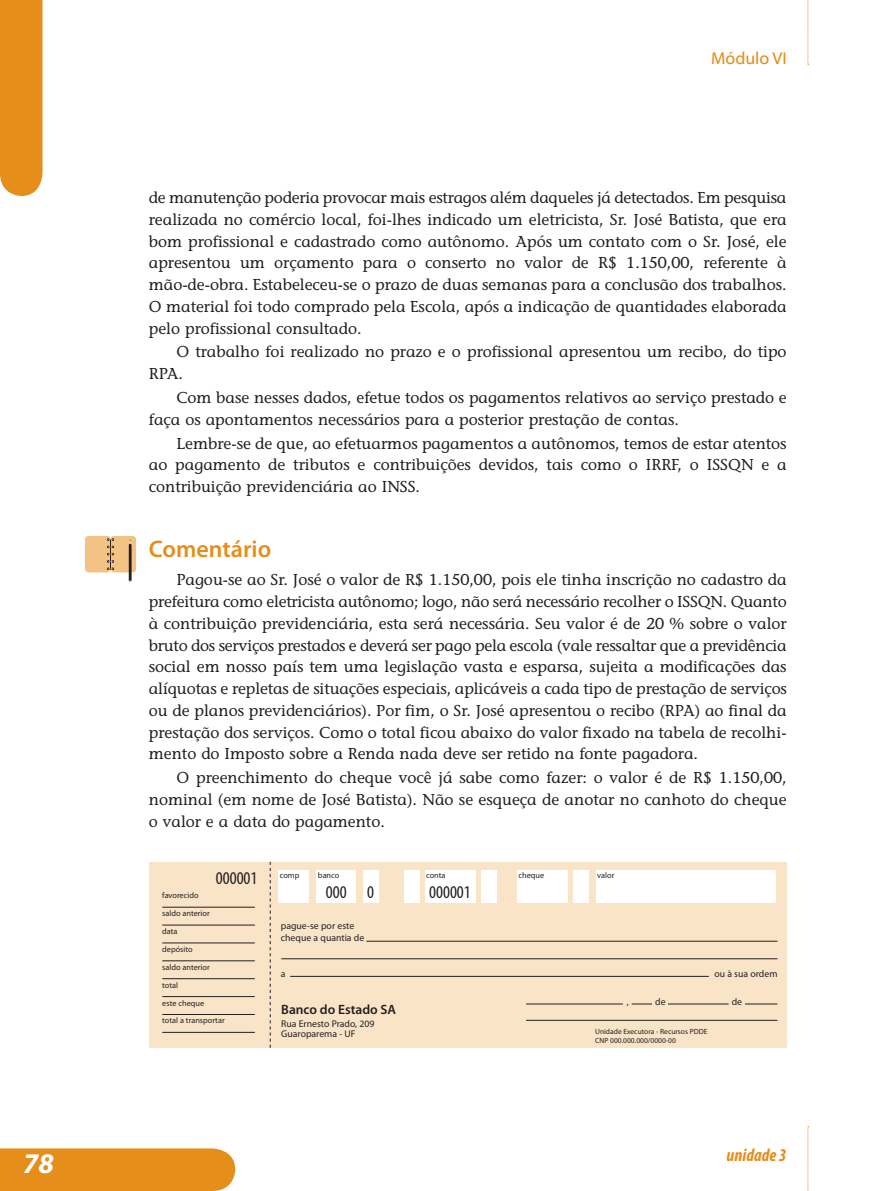
<style>
.page{position:relative;width:893px;height:1191px;background:#fff}
.page>*{position:absolute;margin:0;border:0;box-sizing:border-box;transform-origin:0 0}
.t1{font:italic 700 28.5px "Myriad Pro";color:#fff}
.t2{font:600 24px "Myriad Pro";color:#e58e19}
.t3{font:condensed 18px "Myriad Pro";color:#231f20}
.t4{font:italic 700 condensed 18px "Myriad Pro";color:#e58e19}
.t5{font:17.25px "Myriad Web";color:#e58e19}
.t6{font:15.75px/21.8px "Stone Informal";color:#231f20;text-align:justify}
.t7{font:600 13.5px "Myriad Pro";color:#231f20}
.t8{font:9.75px/11.7px "Myriad Pro";color:#231f20}
.t9{font:8.25px/17.9px "Myriad Pro";color:#231f20}
.t10{font:7.5px/9px "Myriad Pro";color:#231f20}
</style>
<div class="page">
<div style="left:0;top:1148px;width:235px;height:43px;background:#e58e19"></div>
<div style="left:0;top:0;width:43px;height:196px;background:#e58e19"></div>
<svg style="left:807px;top:0;width:2px;height:65px"></svg>
<svg style="left:807px;top:1126px;width:2px;height:65px"></svg>
<div style="left:149px;top:862px;width:638px;height:185px;background:#fae4c8"></div>
<hr style="left:162px;top:906px;width:93px;height:1px;background:#231f20">
<hr style="left:162px;top:924px;width:93px;height:1px;background:#231f20">
<hr style="left:162px;top:942px;width:93px;height:1px;background:#231f20">
<hr style="left:162px;top:960px;width:93px;height:1px;background:#231f20">
<hr style="left:162px;top:978px;width:93px;height:1px;background:#231f20">
<hr style="left:162px;top:996px;width:93px;height:1px;background:#231f20">
<hr style="left:162px;top:1014px;width:93px;height:1px;background:#231f20">
<hr style="left:162px;top:1032px;width:93px;height:1px;background:#231f20">
<svg style="left:270px;top:862px;width:1px;height:185px"></svg>
<hr style="left:366px;top:940px;width:411px;height:1px;background:#231f20">
<hr style="left:281px;top:958px;width:496px;height:1px;background:#231f20">
<hr style="left:290px;top:976px;width:419px;height:1px;background:#231f20">
<div style="left:278px;top:871px;width:30px;height:32px;background:#fff"></div>
<div style="left:317px;top:871px;width:39px;height:32px;background:#fff"></div>
<div style="left:425px;top:871px;width:50px;height:32px;background:#fff"></div>
<div style="left:517px;top:871px;width:51px;height:32px;background:#fff"></div>
<div style="left:596px;top:871px;width:179px;height:32px;background:#fff"></div>
<div style="left:363px;top:871px;width:15px;height:32px;background:#fff"></div>
<div style="left:481px;top:871px;width:16px;height:32px;background:#fff"></div>
<div style="left:574px;top:871px;width:15px;height:32px;background:#fff"></div>
<div style="left:404px;top:871px;width:16px;height:32px;background:#fff"></div>
<hr style="left:526px;top:1020px;width:251px;height:1px;background:#231f20">
<hr style="left:745px;top:1003px;width:32px;height:1px;background:#231f20">
<hr style="left:668px;top:1003px;width:61px;height:1px;background:#231f20">
<hr style="left:526px;top:1003px;width:97px;height:1px;background:#231f20">
<svg style="left:632px;top:1003px;width:20px;height:1px"></svg>
<div style="left:111px;top:536px;width:25px;height:36px;background:#f3c285;border-radius:3px"></div>
<div style="left:85px;top:536px;width:26px;height:36px;background:#f3c285;border-radius:3px"></div>
<svg style="left:107px;top:538px;width:7px;height:32px"></svg>
<hr style="left:129px;top:543px;width:3px;height:39px;background:#231f20">
<svg style="left:129px;top:539px;width:3px;height:7px"></svg>
<p class="t5" style="left:711px;top:49px;width:77px">Módulo VI</p>
<p class="t6" style="left:149px;top:187px;width:639px">de manutenção poderia provocar mais estragos além daqueles já detectados. Em pesquisa realizada no comércio local, foi-lhes indicado um eletricista, Sr. José Batista, que era bom profissional e cadastrado como autônomo. Após um contato com o Sr. José, ele apresentou um orçamento para o conserto no valor de R$ 1.150,00, referente à mão-de-obra. Estabeleceu-se o prazo de duas semanas para a conclusão dos trabalhos.<br>O material foi todo comprado pela Escola, após a indicação de quantidades elaborada pelo profissional consultado.</p>
<p class="t6" style="left:149px;top:341px;width:639px;text-indent:28px">O trabalho foi realizado no prazo e o profissional apresentou um recibo, do tipo<br>RPA.</p>
<p class="t6" style="left:149px;top:387px;width:639px;text-indent:28px">Com base nesses dados, efetue todos os pagamentos relativos ao serviço prestado e faça os apontamentos necessários para a posterior prestação de contas.</p>
<p class="t6" style="left:149px;top:432px;width:639px;text-indent:28px">Lembre-se de que, ao efetuarmos pagamentos a autônomos, temos de estar atentos ao pagamento de tributos e contribuições devidos, tais como o IRRF, o ISS QN e a contribuição previdenciária ao INSS .</p>
<h2 class="t2" style="left:149px;top:536px;width:124px">Comentário</h2>
<p class="t6" style="left:149px;top:569px;width:640px;text-indent:28px">Pagou-se ao Sr. José o valor de R$ 1.150,00, pois ele tinha inscrição no cadastro da prefeitura como eletricista autônomo; logo, não será necessário recolher o ISSQN. Quanto à contribuição previdenciária, esta será necessária. Seu valor é de 20 % sobre o valor bruto dos serviços prestados e deverá ser pago pela escola (vale ressaltar que a previdência social em nosso país tem uma legislação vasta e esparsa, sujeita a modificações das alíquotas e repletas de situações especiais, aplicáveis a cada tipo de prestação de serviços ou de planos previdenciários). Por fim, o Sr. José apresentou o recibo (RPA) ao final da prestação dos serviços. Como o total ficou abaixo do valor fixado na tabela de recolhi&shy;mento do Imposto sobre a Renda nada deve ser retido na fonte pagadora.</p>
<p class="t6" style="left:149px;top:767px;width:639px;text-indent:28px">O preenchimento do cheque você já sabe como fazer: o valor é de R$ 1.150,00, nominal (em nome de José Batista). Não se esqueça de anotar no canhoto do cheque o valor e a data do pagamento.</p>
<p class="t3" style="left:216px;top:868px;width:43px">000001</p>
<p class="t9" style="left:162px;top:886px;width:64px">favorecido<br>saldo anterior data<br>depósito<br>saldo anterior total<br>este cheque<br>total a transportar</p>
<p class="t9" style="left:280px;top:866px;width:21px">comp</p>
<p class="t9" style="left:318px;top:866px;width:23px">banco</p>
<p class="t9" style="left:426px;top:866px;width:21px">conta</p>
<p class="t9" style="left:518px;top:866px;width:27px">cheque</p>
<p class="t9" style="left:597px;top:866px;width:19px">valor</p>
<p class="t3" style="left:326px;top:882px;width:22px">000</p>
<p class="t3" style="left:367px;top:882px;width:8px">0</p>
<p class="t3" style="left:429px;top:882px;width:43px">000001</p>
<p class="t8" style="left:281px;top:920px;width:85px">pague-se por este cheque a quantia de</p>
<p class="t8" style="left:281px;top:968px;width:6px">a</p>
<p class="t7" style="left:281px;top:1001px;width:116px">Banco do Estado SA</p>
<p class="t8" style="left:281px;top:1019px;width:95px;line-height:9.8px">Rua Ernesto Prado, 209<br>Guaroparema - UF</p>
<p class="t8" style="left:714px;top:968px;width:65px">ou à sua ordem</p>
<p class="t8" style="left:627px;top:995px;width:4px">,</p>
<p class="t8" style="left:655px;top:995px;width:12px">de</p>
<p class="t8" style="left:732px;top:995px;width:12px">de</p>
<p class="t10" style="left:595px;top:1027px;width:114px">Unidade Executora - Recursos PDDE<br>CNP 000.000.000/0000-00</p>
<h1 class="t1" style="left:23px;top:1148px;width:32px">78</h1>
<p class="t4" style="left:727px;top:1145px;width:62px">unidade 3</p>
</div>
